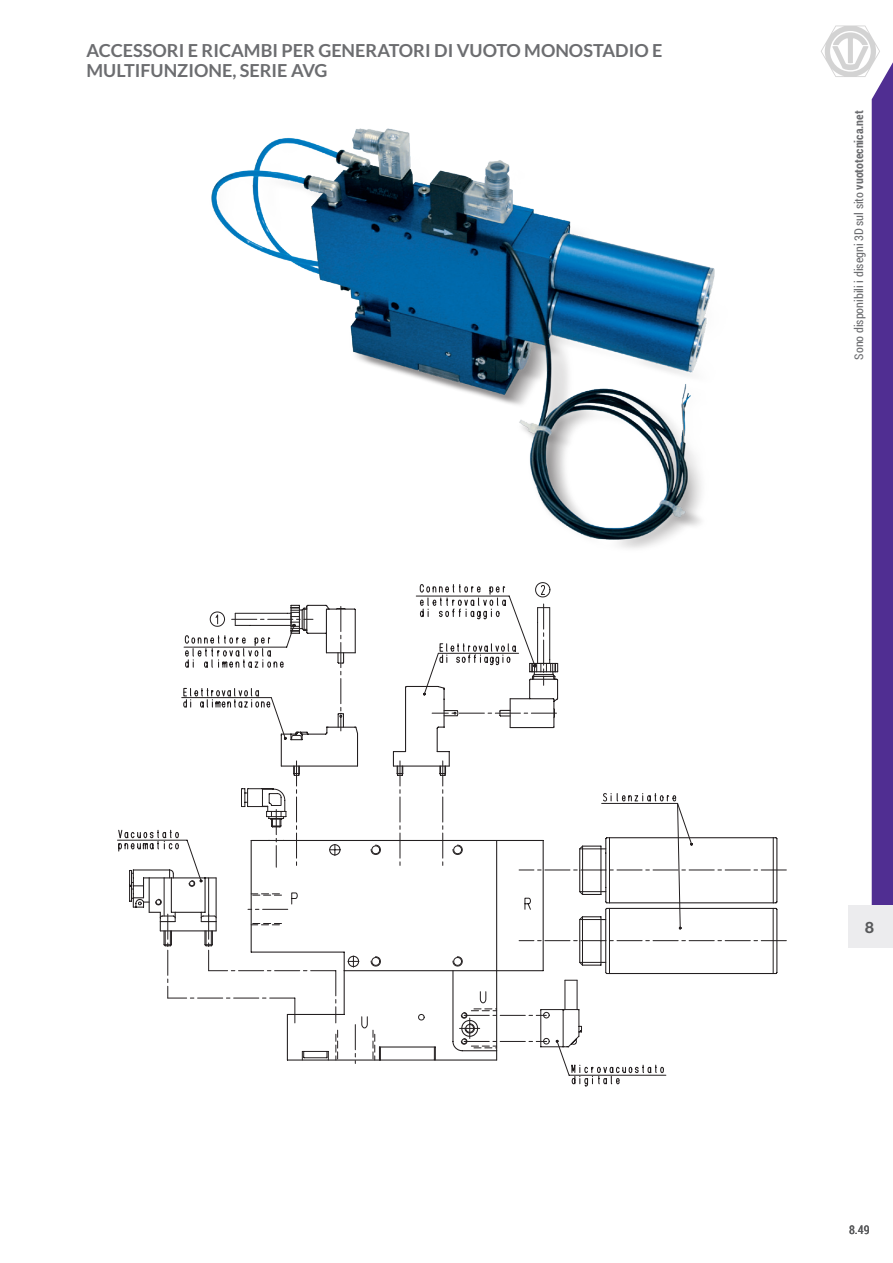
<style>
.page{position:relative;width:893px;height:1263px;background:#fff}
.page>*{position:absolute;margin:0;border:0;box-sizing:border-box;transform-origin:0 0}
.t1{font:700 18px/20.2px "Lato";color:#6c6d70}
.t2{font:700 15.75px "Helvetica Neue LT Std";color:#57585a}
.t3{font:12px "Roboto Condensed";color:#6c6d70}
.t4{font:12px "Roboto Condensed";color:#57585a}
.s1{font-weight:700}
</style>
<div class="page">
<div style="left:848px;top:905px;width:45px;height:42px;background:#ececee"></div>
<svg style="left:821px;top:25px;width:72px;height:880px"></svg>
<img style="left:211px;top:128px;width:504px;height:421px">
<svg style="left:117px;top:582px;width:669px;height:505px"></svg>
<p class="t1" style="left:87px;top:40px;width:577px">ACCESSORI E RICAMBI PER GENERATORI DI VUOTO MONOSTADIO E<br>MULTIFUNZIONE, SERIE AVG</p>
<p class="t3" style="left:850px;top:360px;width:251px;rotate:-90deg">Sono disponibili i disegni 3D sul sito <span class="s1">vuototecnica.net</span></p>
<p class="t2" style="left:865px;top:918px;width:10px">8</p>
<p class="t4" style="left:849px;top:1221px;width:22px">8.49</p>
</div>
